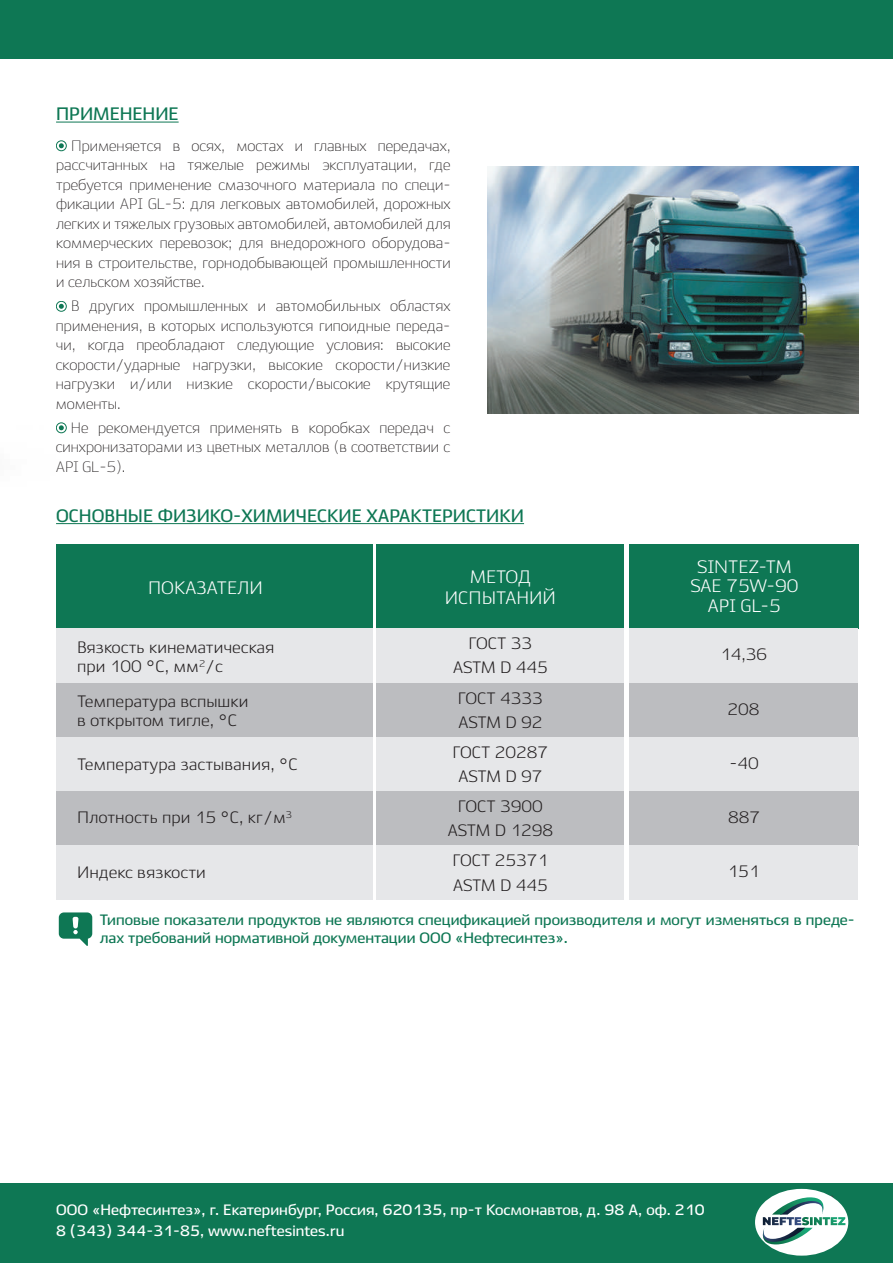
<style>
.page{position:relative;width:893px;height:1263px;background:#fff}
.page>*{position:absolute;margin:0;border:0;box-sizing:border-box;transform-origin:0 0}
.t1{font:700 18px "Ekibastuz";color:#0e7754}
.t2{font:18px/19.5px "Ekibastuz";color:#fff;text-align:center}
.t3{font:16.5px/24.3px "Ekibastuz";color:#231f20}
.t4{font:300 15px/19.5px "Ekibastuz";color:#231f20;text-align:justify}
.t5{font:700 15px/18px "Ekibastuz";color:#0e7754}
.t6{font:700 15px/21px "Ekibastuz";letter-spacing:.005em;color:#fff}
</style>
<div class="page">
<div style="left:0;top:0;width:893px;height:58px;background:#0e7754"></div>
<hr style="left:56px;top:122px;width:123px;height:1px;background:#0e7754">
<hr style="left:56px;top:523px;width:468px;height:1px;background:#0e7754">
<svg style="left:59px;top:912px;width:33px;height:34px"></svg>
<div style="left:56px;top:544px;width:317px;height:85px;background:#0e7754"></div>
<div style="left:377px;top:544px;width:247px;height:85px;background:#0e7754"></div>
<div style="left:630px;top:544px;width:229px;height:85px;background:#0e7754"></div>
<div style="left:56px;top:629px;width:317px;height:54px;background:#e6e7e9"></div>
<div style="left:377px;top:629px;width:247px;height:54px;background:#e6e7e9"></div>
<div style="left:630px;top:629px;width:228px;height:54px;background:#e6e7e9"></div>
<div style="left:56px;top:683px;width:317px;height:54px;background:#bcbdc0"></div>
<div style="left:377px;top:683px;width:247px;height:54px;background:#bcbdc0"></div>
<div style="left:630px;top:683px;width:228px;height:54px;background:#bcbdc0"></div>
<div style="left:56px;top:737px;width:317px;height:55px;background:#e6e7e9"></div>
<div style="left:377px;top:737px;width:247px;height:55px;background:#e6e7e9"></div>
<div style="left:630px;top:737px;width:229px;height:55px;background:#e6e7e9"></div>
<div style="left:56px;top:792px;width:317px;height:54px;background:#bcbdc0"></div>
<div style="left:377px;top:792px;width:247px;height:54px;background:#bcbdc0"></div>
<div style="left:630px;top:792px;width:229px;height:54px;background:#bcbdc0"></div>
<div style="left:56px;top:846px;width:317px;height:54px;background:#e6e7e9"></div>
<div style="left:377px;top:846px;width:247px;height:54px;background:#e6e7e9"></div>
<div style="left:630px;top:846px;width:228px;height:54px;background:#e6e7e9"></div>
<img style="left:487px;top:167px;width:372px;height:247px">
<img style="left:56px;top:121px;width:24px;height:404px">
<div style="left:0;top:1183px;width:893px;height:80px;background:#0e7754"></div>
<div style="left:755px;top:1189px;width:93px;height:66px;background:#fff;border-radius:50%"></div>
<svg style="left:757px;top:1195px;width:88px;height:49px"></svg>
<p class="t1" style="left:56px;top:103px;width:124px">ПРИМЕНЕНИЕ</p>
<p class="t4" style="left:56px;top:136px;width:396px;text-indent:15px">Применяется в осях, мостах и главных передачах, рассчитанных на тяжелые режимы эксплуатации, где требуется применение смазочного материала по специ&shy;фикации API GL-5: для легковых автомобилей, дорожных легких и тяжелых грузовых автомобилей, автомобилей для коммерческих перевозок; для внедорожного оборудова&shy;ния в строительстве, горнодобывающей промышленности и сельском хозяйстве.</p>
<p class="t4" style="left:56px;top:296px;width:396px;text-indent:15px">В других промышленных и автомобильных областях применения, в которых используются гипоидные переда&shy;чи, когда преобладают следующие условия: высокие скорости/ударные нагрузки, высокие скорости/низкие нагрузки и/или низкие скорости/высокие крутящие моменты.</p>
<p class="t4" style="left:56px;top:418px;width:396px;text-indent:15px">Не рекомендуется применять в коробках передач с синхронизаторами из цветных металлов (в соответствии с API GL-5).</p>
<p class="t1" style="left:56px;top:505px;width:469px">ОСНОВНЫЕ ФИЗИКО-ХИМИЧЕСКИЕ ХАРАКТЕРИСТИКИ</p>
<p class="t2" style="left:148px;top:577px;width:116px">ПОКАЗАТЕЛИ</p>
<p class="t3" style="left:77px;top:637px;width:199px;line-height:19.8px">Вязкость кинематическая при 100 °С, мм<sup>2</sup>/с</p>
<p class="t3" style="left:77px;top:691px;width:173px;line-height:19.8px">Температура вспышки в открытом тигле, °С</p>
<p class="t3" style="left:77px;top:752px;width:222px">Температура застывания, °С</p>
<p class="t3" style="left:77px;top:805px;width:216px">Плотность при 15 °С, кг/м<sup>3</sup></p>
<p class="t3" style="left:77px;top:860px;width:130px">Индекс вязкости</p>
<p class="t2" style="left:445px;top:566px;width:113px;line-height:21.6px">МЕТОД<br>ИСПЫТАНИЙ</p>
<p class="t2" style="left:690px;top:557px;width:110px">SINTEZ-TM<br>SAE 75W-90<br>API GL-5</p>
<p class="t3" style="left:453px;top:631px;width:96px;text-align:center">ГОСТ 33<br>ASTM D 445</p>
<p class="t3" style="left:720px;top:642px;width:49px">14,36</p>
<p class="t3" style="left:458px;top:686px;width:87px">ГОСТ 4333<br>ASTM D 92</p>
<p class="t3" style="left:728px;top:697px;width:34px">208</p>
<p class="t3" style="left:453px;top:740px;width:97px;text-align:center">ГОСТ 20287<br>ASTM D 97</p>
<p class="t3" style="left:730px;top:751px;width:31px">-40</p>
<p class="t3" style="left:448px;top:794px;width:107px;text-align:center">ГОСТ 3900<br>ASTM D 1298</p>
<p class="t3" style="left:728px;top:805px;width:34px">887</p>
<p class="t3" style="left:453px;top:848px;width:97px">ГОСТ 25371<br>ASTM D 445</p>
<p class="t3" style="left:728px;top:859px;width:34px">151</p>
<p class="t5" style="left:100px;top:911px;width:756px">Типовые показатели продуктов не являются спецификацией производителя и могут изменяться в преде&shy;лах требований нормативной документации ООО «Нефтесинтез».</p>
<p class="t6" style="left:56px;top:1199px;width:650px">ООО «Нефтесинтез», г. Екатеринбург, Россия, 620135, пр-т Космонавтов, д. 98 А, оф. 210<br>8 (343) 344-31-85, www.neftesintes.ru</p>
</div>
